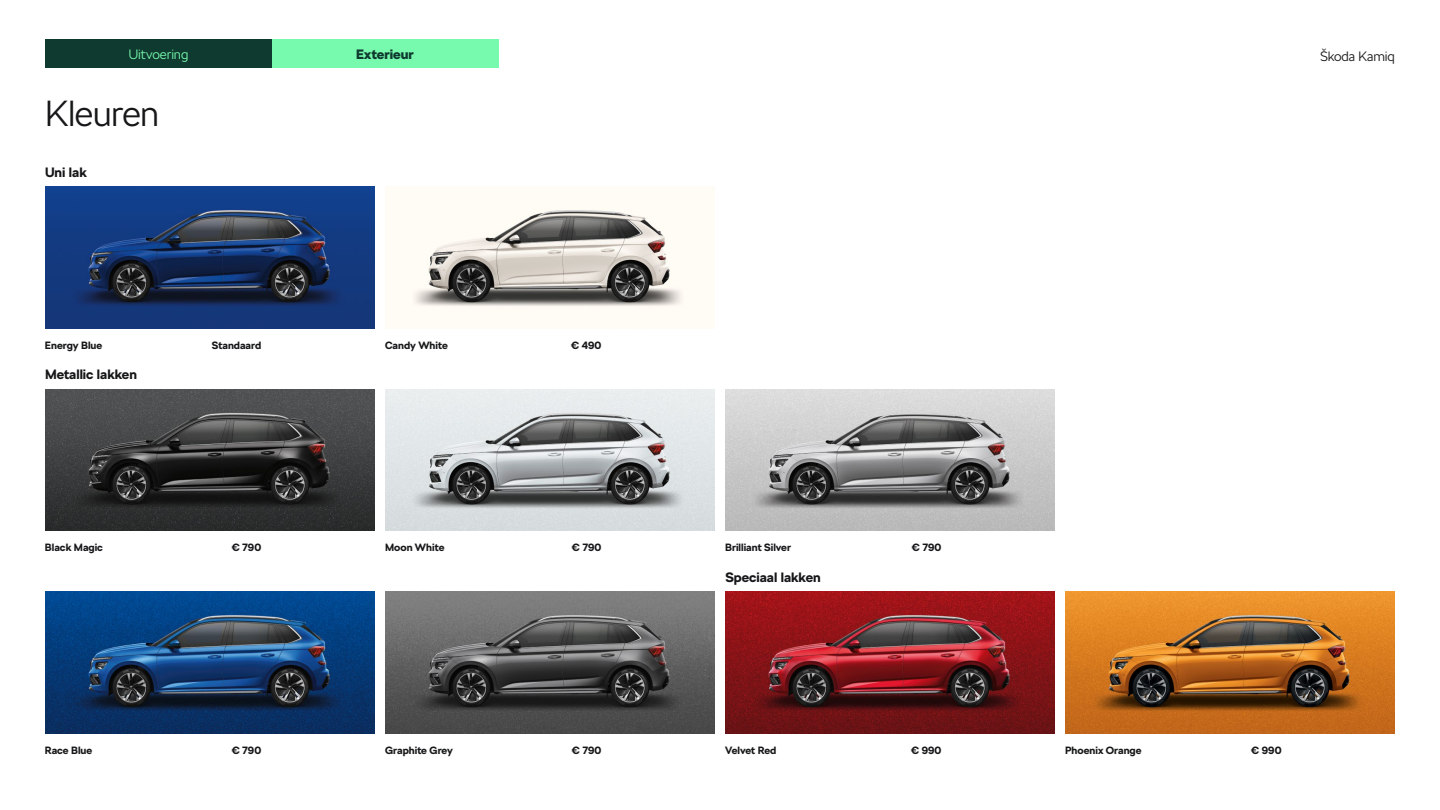
<style>
.page{position:relative;width:1440px;height:810px;background:#fff}
.page>*{position:absolute;margin:0;border:0;box-sizing:border-box;transform-origin:0 0}
.t1{font:300 36px "SKODA Next";letter-spacing:-.015em;color:#161718}
.t2{font:700 13.5px "SKODA Next";color:#161718}
.t3{font:300 13.5px "SKODA Next";letter-spacing:-.01em;color:#78faae}
.t4{font:300 13.5px "SKODA Next";letter-spacing:-.01em;color:#161718}
.t5{font:900 13.5px "SKODA Next";color:#0e3a2f}
.t6{font:700 10.5px "SKODA Next";color:#161718}
</style>
<div class="page">
<img style="left:412px;top:208px;width:273px;height:120px">
<img style="left:725px;top:389px;width:330px;height:142px">
<img style="left:385px;top:389px;width:330px;height:142px">
<img style="left:45px;top:187px;width:330px;height:141px">
<img style="left:45px;top:389px;width:330px;height:142px">
<img style="left:45px;top:592px;width:330px;height:142px">
<img style="left:385px;top:592px;width:330px;height:142px">
<img style="left:725px;top:592px;width:330px;height:142px">
<img style="left:1065px;top:592px;width:330px;height:142px">
<div style="left:45px;top:39px;width:227px;height:29px;background:#0e3a2f"></div>
<div style="left:272px;top:39px;width:227px;height:29px;background:#78faae"></div>
<p class="t3" style="left:128px;top:46px;width:62px">Uitvoering</p>
<p class="t5" style="left:356px;top:46px;width:59px">Exterieur</p>
<p class="t4" style="left:1320px;top:49px;width:76px">Škoda Kamiq</p>
<h1 class="t1" style="left:45px;top:92px;width:116px">Kleuren</h1>
<p class="t2" style="left:45px;top:164px;width:43px">Uni lak</p>
<p class="t6" style="left:45px;top:339px;width:59px">Energy Blue</p>
<p class="t6" style="left:212px;top:339px;width:51px">Standaard</p>
<p class="t6" style="left:385px;top:339px;width:64px">Candy White</p>
<p class="t6" style="left:571px;top:339px;width:32px">€ 490</p>
<p class="t2" style="left:45px;top:366px;width:94px">Metallic lakken</p>
<p class="t6" style="left:45px;top:541px;width:60px">Black Magic</p>
<p class="t6" style="left:232px;top:541px;width:31px">€ 790</p>
<p class="t6" style="left:385px;top:541px;width:61px">Moon White</p>
<p class="t6" style="left:572px;top:541px;width:31px">€ 790</p>
<p class="t6" style="left:725px;top:541px;width:67px">Brilliant Silver</p>
<p class="t6" style="left:912px;top:541px;width:31px">€ 790</p>
<p class="t2" style="left:725px;top:569px;width:97px">Speciaal lakken</p>
<p class="t6" style="left:45px;top:744px;width:49px">Race Blue</p>
<p class="t6" style="left:232px;top:744px;width:31px">€ 790</p>
<p class="t6" style="left:385px;top:744px;width:69px">Graphite Grey</p>
<p class="t6" style="left:572px;top:744px;width:31px">€ 790</p>
<p class="t6" style="left:725px;top:744px;width:53px">Velvet Red</p>
<p class="t6" style="left:911px;top:744px;width:32px">€ 990</p>
<p class="t6" style="left:1065px;top:744px;width:78px">Phoenix Orange</p>
<p class="t6" style="left:1251px;top:744px;width:32px">€ 990</p>
</div>
